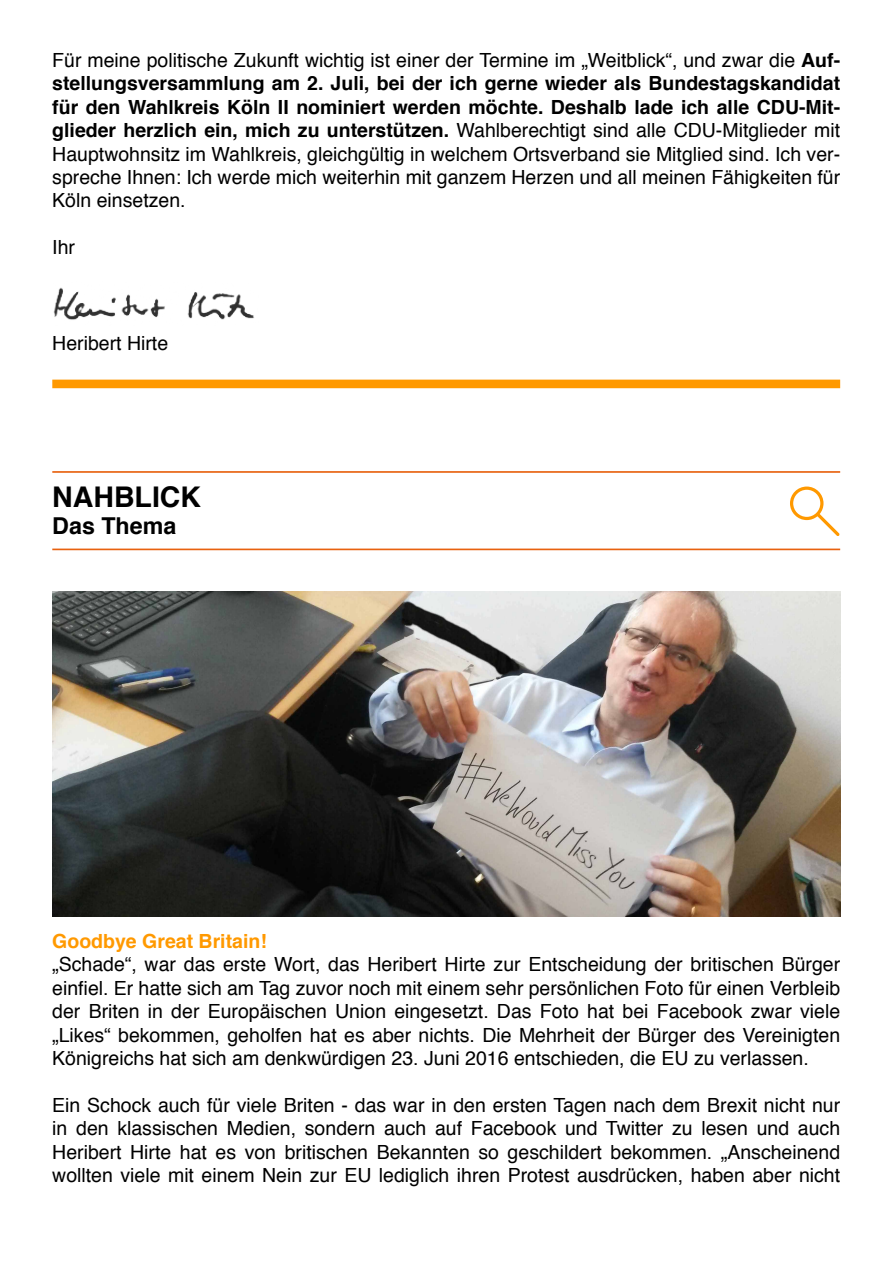
<style>
.page{position:relative;width:893px;height:1263px;background:#fff}
.page>*{position:absolute;margin:0;border:0;box-sizing:border-box;transform-origin:0 0}
.t1{font:700 28.5px "Helvetica";color:#000}
.t2{font:700 23.25px "Helvetica";color:#000}
.t3{font:19.5px/23.4px "Helvetica";color:#000;text-align:justify}
.t4{font:700 19.5px "Helvetica";color:#f90}
.s1{font-weight:700}
</style>
<div class="page">
<img style="left:53px;top:287px;width:201px;height:33px">
<div style="left:52px;top:380px;width:788px;height:8px;background:#f90"></div>
<hr style="left:52px;top:549px;width:788px;height:1px;background:#e8610f">
<hr style="left:52px;top:471px;width:788px;height:2px;background:#e8610f">
<svg style="left:790px;top:486px;width:50px;height:50px"></svg>
<img style="left:52px;top:591px;width:788px;height:325px">
<p class="t3" style="left:52px;top:49px;width:789px">Für meine politische Zukunft wichtig ist einer der Termine im „Weitblick“, und zwar die <span class="s1">Auf&shy;stellungsversammlung am 2. Juli, bei der ich gerne wieder als Bundestagskandidat für den Wahlkreis Köln II nominiert werden möchte. Deshalb lade ich alle CDU-Mit&shy;glieder herzlich ein, mich zu unterstützen.</span> Wahlberechtigt sind alle CDU-Mitglieder mit Hauptwohnsitz im Wahlkreis, gleichgültig in welchem Ortsverband sie Mitglied sind. Ich ver&shy;spreche Ihnen: Ich werde mich weiterhin mit ganzem Herzen und all meinen Fähigkeiten für Köln einsetzen.</p>
<p class="t3" style="left:52px;top:236px;width:24px">Ihr</p>
<p class="t3" style="left:52px;top:332px;width:117px">Heribert Hirte</p>
<h1 class="t1" style="left:52px;top:473px;width:150px">NAHBLICK</h1>
<p class="t2" style="left:52px;top:507px;width:126px">Das Thema</p>
<p class="t4" style="left:52px;top:925px;width:216px">Goodbye Great Britain!</p>
<p class="t3" style="left:52px;top:953px;width:789px">„Schade“, war das erste Wort, das Heribert Hirte zur Entscheidung der britischen Bürger einfiel. Er hatte sich am Tag zuvor noch mit einem sehr persönlichen Foto für einen Verbleib der Briten in der Europäischen Union eingesetzt. Das Foto hat bei Facebook zwar viele „Likes“ bekommen, geholfen hat es aber nichts. Die Mehrheit der Bürger des Vereinigten Königreichs hat sich am denkwürdigen 23. Juni 2016 entschieden, die EU zu verlassen.</p>
<p class="t3" style="left:52px;top:1094px;width:789px">Ein Schock auch für viele Briten - das war in den ersten Tagen nach dem Brexit nicht nur in den klassischen Medien, sondern auch auf Facebook und Twitter zu lesen und auch Heribert Hirte hat es von britischen Bekannten so geschildert bekommen. „Anscheinend wollten viele mit einem Nein zur EU lediglich ihren Protest ausdrücken, haben aber nicht</p>
</div>
